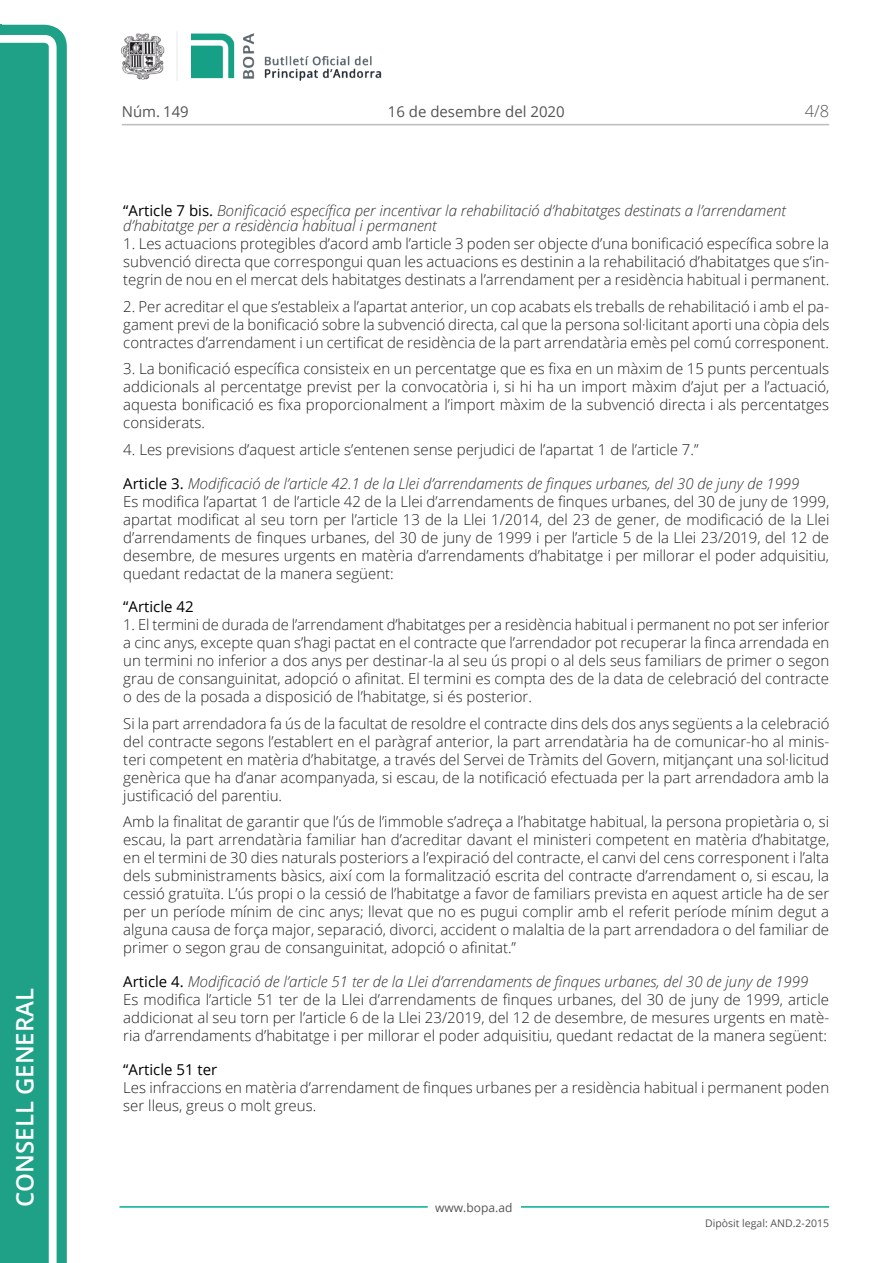
<style>
.page{position:relative;width:893px;height:1263px;background:#fff}
.page>*{position:absolute;margin:0;border:0;box-sizing:border-box;transform-origin:0 0}
.t1{font:600 24px "Open Sans";color:#fff}
.t2{font:300 16.5px "Open Sans";color:#545454}
.Body_text{font:300 15px/18px "Open Sans";color:#231f20;text-align:justify}
.Titol_7{font:italic 300 15px/15.8px "Open Sans";color:#303030}
.t3{font:15px "Open Sans";color:#545454}
.Titol_7-2{font:15px "Open Sans";color:#000}
.t4{font:12px "Open Sans";color:#545454}
.t5{font:10.5px "Open Sans";color:#545454}
.s1{font-weight:400;font-style:normal;color:#000}
</style>
<div class="page">
<svg style="left:0;top:25px;width:67px;height:1238px;fill:#1ea187"></svg>
<div style="left:0;top:43px;width:49px;height:1220px;background:#1ea187"></div>
<img style="left:122px;top:32px;width:260px;height:49px">
<hr style="left:119px;top:1206px;width:309px;height:2px;background:#00ae91">
<hr style="left:521px;top:1206px;width:308px;height:2px;background:#00ae91">
<hr style="left:122px;top:124px;width:707px;height:1px;background:#bcbdc0">
<h1 class="t1" style="left:8px;top:1207px;width:220px;rotate:-90deg">Consell General</h1>
<p class="t3" style="left:122px;top:102px;width:68px">Núm. 149</p>
<p class="t3" style="left:388px;top:102px;width:178px">16 de desembre del 2020</p>
<p class="t2" style="left:805px;top:100px;width:26px">4/8</p>
<p class="Titol_7" style="left:123px;top:202px;width:664px"><span class="s1">“Article 7 bis.</span> Bonificació específica per incentivar la rehabilitació d’habitatges destinats a l’arrendament d’habitatge per a residència habitual i permanent</p>
<p class="Body_text" style="left:123px;top:234px;width:707px">1. Les actuacions protegibles d’acord amb l’article 3 poden ser objecte d’una bonificació específica sobre la subvenció directa que correspongui quan les actuacions es destinin a la rehabilitació d’habitatges que s’in&shy;tegrin de nou en el mercat dels habitatges destinats a l’arrendament per a residència habitual i permanent.</p>
<p class="Body_text" style="left:123px;top:297px;width:708px">2. Per acreditar el que s’estableix a l’apartat anterior, un cop acabats els treballs de rehabilitació i amb el pa&shy;gament previ de la bonificació sobre la subvenció directa, cal que la persona sol·licitant aporti una còpia dels contractes d’arrendament i un certificat de residència de la part arrendatària emès pel comú corresponent.</p>
<p class="Body_text" style="left:123px;top:359px;width:708px">3. La bonificació específica consisteix en un percentatge que es fixa en un màxim de 15 punts percentuals addicionals al percentatge previst per la convocatòria i, si hi ha un import màxim d’ajut per a l’actuació, aquesta bonificació es fixa proporcionalment a l’import màxim de la subvenció directa i als percentatges considerats.</p>
<p class="Body_text" style="left:123px;top:440px;width:577px">4. Les previsions d’aquest article s’entenen sense perjudici de l’apartat 1 de l’article 7.”</p>
<p class="Titol_7" style="left:123px;top:475px;width:678px"><span class="s1">Article 3.</span> Modificació de l’article 42.1 de la Llei d’arrendaments de finques urbanes, del 30 de juny de 1999</p>
<p class="Body_text" style="left:123px;top:492px;width:708px">Es modifica l’apartat 1 de l’article 42 de la Llei d’arrendaments de finques urbanes, del 30 de juny de 1999, apartat modificat al seu torn per l’article 13 de la Llei 1/2014, del 23 de gener, de modificació de la Llei d’arrendaments de finques urbanes, del 30 de juny de 1999 i per l’article 5 de la Llei 23/2019, del 12 de desembre, de mesures urgents en matèria d’arrendaments d’habitatge i per millorar el poder adquisitiu, quedant redactat de la manera següent:</p>
<p class="Titol_7-2" style="left:123px;top:597px;width:72px">“Article 42</p>
<p class="Body_text" style="left:123px;top:616px;width:708px">1. El termini de durada de l’arrendament d’habitatges per a residència habitual i permanent no pot ser inferior a cinc anys, excepte quan s’hagi pactat en el contracte que l’arrendador pot recuperar la finca arrendada en un termini no inferior a dos anys per destinar-la al seu ús propi o al dels seus familiars de primer o segon grau de consanguinitat, adopció o afinitat. El termini es compta des de la data de celebració del contracte o des de la posada a disposició de l’habitatge, si és posterior.</p>
<p class="Body_text" style="left:123px;top:714px;width:708px">Si la part arrendadora fa ús de la facultat de resoldre el contracte dins dels dos anys següents a la celebració del contracte segons l’establert en el paràgraf anterior, la part arrendatària ha de comunicar-ho al minis&shy;teri competent en matèria d’habitatge, a través del Servei de Tràmits del Govern, mitjançant una sol·licitud genèrica que ha d’anar acompanyada, si escau, de la notificació efectuada per la part arrendadora amb la justificació del parentiu.</p>
<p class="Body_text" style="left:123px;top:813px;width:707px">Amb la finalitat de garantir que l’ús de l’immoble s’adreça a l’habitatge habitual, la persona propietària o, si escau, la part arrendatària familiar han d’acreditar davant el ministeri competent en matèria d’habitatge, en el termini de 30 dies naturals posteriors a l’expiració del contracte, el canvi del cens corresponent i l’alta dels subministraments bàsics, així com la formalització escrita del contracte d’arrendament o, si escau, la cessió gratuïta. L’ús propi o la cessió de l’habitatge a favor de familiars prevista en aquest article ha de ser per un període mínim de cinc anys; llevat que no es pugui complir amb el referit període mínim degut a alguna causa de força major, separació, divorci, accident o malaltia de la part arrendadora o del familiar de primer o segon grau de consanguinitat, adopció o afinitat.”</p>
<p class="Titol_7" style="left:123px;top:973px;width:687px"><span class="s1">Article 4.</span> Modificació de l’article 51 ter de la Llei d’arrendaments de finques urbanes, del 30 de juny de 1999</p>
<p class="Body_text" style="left:123px;top:990px;width:707px">Es modifica l’article 51 ter de la Llei d’arrendaments de finques urbanes, del 30 de juny de 1999, article addicionat al seu torn per l’article 6 de la Llei 23/2019, del 12 de desembre, de mesures urgents en matè&shy;ria d’arrendaments d’habitatge i per millorar el poder adquisitiu, quedant redactat de la manera següent:</p>
<p class="Titol_7-2" style="left:123px;top:1059px;width:96px">“Article 51 ter</p>
<p class="Body_text" style="left:123px;top:1078px;width:707px">Les infraccions en matèria d’arrendament de finques urbanes per a residència habitual i permanent poden ser lleus, greus o molt greus.</p>
<p class="t4" style="left:435px;top:1199px;width:79px">www.bopa.ad</p>
<p class="t5" style="left:705px;top:1216px;width:125px">Dipòsit legal: AND.2-2015</p>
</div>
